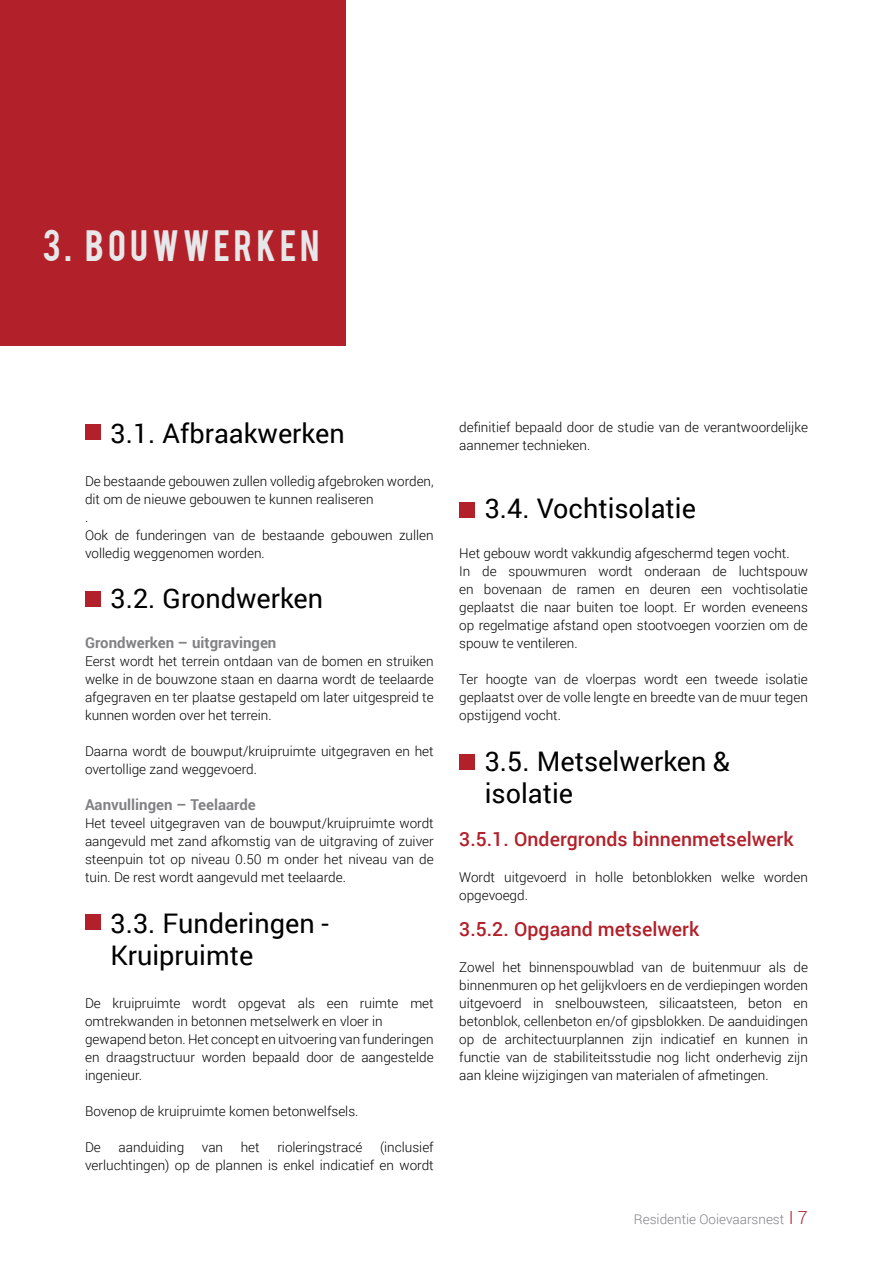
<style>
.page{position:relative;width:893px;height:1263px;background:#fff}
.page>*{position:absolute;margin:0;border:0;box-sizing:border-box;transform-origin:0 0}
.t1{font:34.5px "Bebas";letter-spacing:.12em;color:#e6e7e8}
.t2{font:27px/32.4px "Roboto";color:#000}
.t3{font:500 19.5px "Roboto";color:#b2202a}
.t4{font:700 15px "Roboto";color:#808285}
.t5{font:300 13.5px/18px "Roboto";color:#000}
.t6{font:300 13.5px "Roboto";color:#808285}
.s1{font-size:18px;color:#b2202a}
</style>
<div class="page">
<div style="left:0;top:0;width:346px;height:346px;background:#b2202a"></div>
<div style="left:85px;top:424px;width:16px;height:16px;background:#b2202a"></div>
<div style="left:459px;top:502px;width:16px;height:16px;background:#b2202a"></div>
<div style="left:85px;top:591px;width:16px;height:16px;background:#b2202a"></div>
<div style="left:85px;top:914px;width:16px;height:16px;background:#b2202a"></div>
<div style="left:459px;top:754px;width:16px;height:16px;background:#b2202a"></div>
<h1 class="t1" style="left:43px;top:220px;width:278px">3. BOUWWERKEN</h1>
<h2 class="t2" style="left:111px;top:416px;width:236px">3.1. Afbraakwerken</h2>
<p class="t5" style="left:85px;top:472px;width:350px">De bestaande gebouwen zullen volledig afgebroken worden, dit om de nieuwe gebouwen te kunnen realiseren<br>.<br>Ook de funderingen van de bestaande gebouwen zullen volledig weggenomen worden.</p>
<h2 class="t2" style="left:111px;top:582px;width:214px">3.2. Grondwerken</h2>
<p class="t4" style="left:85px;top:632px;width:193px">Grondwerken – uitgravingen</p>
<p class="t5" style="left:85px;top:652px;width:350px;text-align:justify">Eerst wordt het terrein ontdaan van de bomen en struiken welke in de bouwzone staan en daarna wordt de teelaarde afgegraven en ter plaatse gestapeld om later uitgespreid te kunnen worden over het terrein.</p>
<p class="t5" style="left:85px;top:742px;width:350px">Daarna wordt de bouwput/kruipruimte uitgegraven en het overtollige zand weggevoerd.</p>
<p class="t4" style="left:85px;top:794px;width:172px">Aanvullingen – Teelaarde</p>
<p class="t5" style="left:85px;top:814px;width:350px;text-align:justify">Het teveel uitgegraven van de bouwput/kruipruimte wordt aangevuld met zand afkomstig van de uitgraving of zuiver steenpuin tot op niveau 0.50 m onder het niveau van de tuin. De rest wordt aangevuld met teelaarde.</p>
<h2 class="t2" style="left:111px;top:906px;width:220px">3.3. Funderingen -<br>Kruipruimte</h2>
<p class="t5" style="left:85px;top:994px;width:350px">De kruipruimte wordt opgevat als een ruimte met omtrekwanden in betonnen metselwerk en vloer in gewapend beton. Het concept en uitvoering van funderingen en draagstructuur worden bepaald door de aangestelde ingenieur.</p>
<p class="t5" style="left:85px;top:1102px;width:275px">Bovenop de kruipruimte komen betonwelfsels.</p>
<p class="t5" style="left:85px;top:1138px;width:17px">De</p>
<p class="t5" style="left:118px;top:1138px;width:67px">aanduiding</p>
<p class="t5" style="left:202px;top:1138px;width:23px">van</p>
<p class="t5" style="left:241px;top:1138px;width:20px">het</p>
<p class="t5" style="left:277px;top:1138px;width:87px">rioleringstracé</p>
<p class="t5" style="left:85px;top:1138px;width:350px;text-align:right">(inclusief<br>verluchtingen) op de plannen is enkel indicatief en wordt</p>
<p class="t5" style="left:459px;top:418px;width:350px">definitief bepaald door de studie van de verantwoordelijke aannemer technieken.</p>
<h2 class="t2" style="left:485px;top:492px;width:213px">3.4. Vochtisolatie</h2>
<p class="t5" style="left:459px;top:544px;width:350px">Het gebouw wordt vakkundig afgeschermd tegen vocht.<br>In de spouwmuren wordt onderaan de luchtspouw en bovenaan de ramen en deuren een vochtisolatie geplaatst die naar buiten toe loopt. Er worden eveneens op regelmatige afstand open stootvoegen voorzien om de spouw te ventileren.</p>
<p class="t5" style="left:459px;top:670px;width:350px;text-align:justify">Ter hoogte van de vloerpas wordt een tweede isolatie geplaatst over de volle lengte en breedte van de muur tegen opstijgend vocht.</p>
<h2 class="t2" style="left:485px;top:744px;width:247px">3.5. Metselwerken &amp; isolatie</h2>
<h3 class="t3" style="left:459px;top:825px;width:336px">3.5.1. Ondergronds binnenmetselwerk</h3>
<p class="t5" style="left:459px;top:868px;width:350px">Wordt uitgevoerd in holle betonblokken welke worden opgevoegd.</p>
<h3 class="t3" style="left:459px;top:915px;width:241px">3.5.2. Opgaand metselwerk</h3>
<p class="t5" style="left:459px;top:958px;width:350px;text-align:justify">Zowel het binnenspouwblad van de buitenmuur als de binnenmuren op het gelijkvloers en de verdiepingen worden uitgevoerd in snelbouwsteen, silicaatsteen, beton en betonblok, cellenbeton en/of gipsblokken. De aanduidingen op de architectuurplannen zijn indicatief en kunnen in functie van de stabiliteitsstudie nog licht onderhevig zijn aan kleine wijzigingen van materialen of afmetingen.</p>
<p class="t6" style="left:634px;top:1210px;width:175px">Residentie Ooievaarsnest <span class="s1">Ӏ 7</span></p>
</div>
